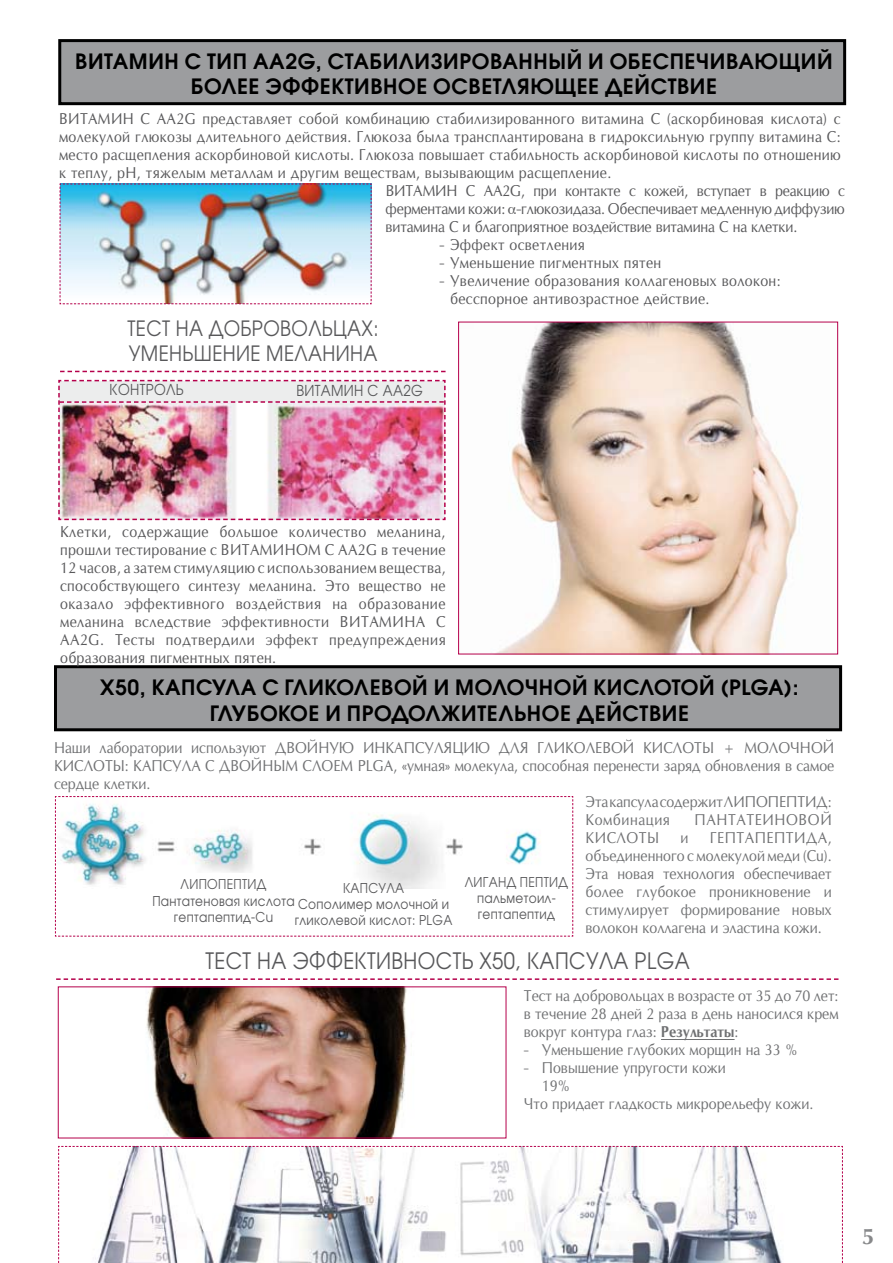
<style>
.page{position:relative;width:893px;height:1263px;background:#fff}
.page>*{position:absolute;margin:0;border:0;box-sizing:border-box;transform-origin:0 0}
.t1{font:22.5px "Avant Garde Gothic Bk ITC";letter-spacing:.02em;color:#58585a;scale:.9 1}
.t2{font:700 22.5px "Optima";color:#87888a}
.t3{font:21px "Avant Garde Gothic Dm ITC";letter-spacing:.03em;color:#000}
.t4{font:21px/25.2px "Avant Garde Gothic Bk ITC";letter-spacing:.02em;color:#58585a;scale:.9 1}
.t5{font:15px/18px "Opium New";letter-spacing:.025em;color:#58585a;text-align:justify;scale:.9 1}
.t6{font:15px/18px "Opium New";color:#707173;text-align:justify;scale:.9 1}
.t7{font:15px "Avant Garde Gothic Bk ITC";letter-spacing:.025em;color:#58585a;scale:.9 1}
.t8{font:15px "Opium New";letter-spacing:.04em;color:#707173;scale:.9 1}
.t9{font:15px "Opium New";letter-spacing:.035em;color:#707173;scale:.9 1}
.t10{font:13.5px/16.2px "Avant Garde Gothic Bk ITC";letter-spacing:.025em;color:#58585a;text-align:center;scale:.9 1}
.s1{font-weight:700}
</style>
<div class="page">
<div style="left:56px;top:667px;width:785px;height:63px;background:#9c9d9f"></div>
<div style="left:54px;top:665px;width:788px;height:66px;border:3px solid #000"></div>
<svg style="left:56px;top:978px;width:782px;height:2px"></svg>
<svg style="left:60px;top:371px;width:386px;height:1px"></svg>
<img style="left:59px;top:183px;width:313px;height:122px">
<div style="left:60px;top:41px;width:785px;height:63px;background:#9c9d9f"></div>
<div style="left:58px;top:39px;width:788px;height:66px;border:3px solid #000"></div>
<img style="left:58px;top:380px;width:388px;height:140px">
<svg style="left:58px;top:1146px;width:785px;height:117px"></svg>
<svg style="left:55px;top:796px;width:518px;height:141px"></svg>
<img style="left:146px;top:989px;width:266px;height:147px">
<img style="left:498px;top:324px;width:305px;height:328px">
<div style="left:458px;top:322px;width:380px;height:332px;border:1px solid #b5004b"></div>
<hr style="left:661px;top:1039px;width:74px;height:1px;background:#707173">
<h2 class="t3" style="left:75px;top:48px;width:14px">ВИТА</h2>
<h2 class="t3" style="left:129px;top:48px;width:214px">МИН C тип AA2G, СТА</h2>
<h2 class="t3" style="left:369px;top:48px;width:30px">БИЛИЗИРОВАННЫЙ</h2>
<h2 class="t3" style="left:588px;top:48px;width:137px">И ОБЕСПЕЧИВА</h2>
<h2 class="t3" style="left:755px;top:48px;width:62px">ЮЩИЙ</h2>
<h2 class="t3" style="left:191px;top:73px;width:28px">БОЛЕЕ</h2>
<h2 class="t3" style="left:265px;top:73px;width:33px">ЭФФЕКТИВНОЕ</h2>
<h2 class="t3" style="left:433px;top:73px;width:15px">ОСВЕТЛ</h2>
<h2 class="t3" style="left:517px;top:73px;width:103px">ЯЮЩЕЕ ДЕЙСТВИЕ</h2>
<p class="t5" style="left:59px;top:110px;width:870px">ВИТАМИН C AA2G представляет собой комбинацию стабилизированного витамина С (аскорбиновая кислота) с молекулой глюкозы длительного действия. Глюкоза была трансплантирована в гидроксильную группу витамина С: место расщепления аскорбиновой кислоты. Глюкоза повышает стабильность аскорбиновой кислоты по отношению к теплу, pH, тяжелым металлам и другим веществам, вызывающим расщепление.</p>
<h2 class="t4" style="left:127px;top:315px;width:281px">ТЕСТ НА ДОБРОВОЛЬЦАХ:<br>Умень</h2>
<h2 class="t4" style="left:194px;top:340px;width:35px">шение</h2>
<h2 class="t4" style="left:266px;top:340px;width:17px">меланина</h2>
<p class="t5" style="left:386px;top:181px;width:512px">ВИТАМИН C AA2G, при контакте с кожей, вступает в реакцию с ферментами кожи: -глюкозидаза. Обеспечивает медленную диффузию витамина С и благоприятное воздействие витамина С на клетки.</p>
<p class="t5" style="left:440px;top:235px;width:163px">- Эффект осветления</p>
<p class="t5" style="left:440px;top:253px;width:248px">- Уменьшение пигментных пятен</p>
<p class="t5" style="left:450px;top:271px;width:369px;text-indent:-11px">- Увеличение образования коллагеновых волокон: бесспорное антивозрастное действие.</p>
<p class="t7" style="left:110px;top:380px;width:84px">КОНТРОЛЬ</p>
<p class="t7" style="left:296px;top:381px;width:12px">витамин</p>
<p class="t7" style="left:368px;top:381px;width:63px">C AA2G</p>
<p class="t5" style="left:60px;top:522px;width:430px">Клетки, содержащие большое количество меланина, прошли тестирование с ВИТАМИНОМ C AA2G в течение 12 часов, а затем стимуляцию с использованием вещества, способствующего синтезу меланина. Это вещество не оказало эффективного воздействия на образование меланина вследствие эффективности ВИТАМИНА C AA2G. Тесты подтвердили эффект предупреждения образования пигментных пятен.</p>
<h2 class="t3" style="left:100px;top:674px;width:112px">X50, КАПСУЛА</h2>
<h2 class="t3" style="left:262px;top:674px;width:38px">С ГЛИКОЛЕВОЙ</h2>
<h2 class="t3" style="left:434px;top:674px;width:59px">И МОЛО</h2>
<h2 class="t3" style="left:525px;top:674px;width:30px">ЧНОЙ</h2>
<h2 class="t3" style="left:593px;top:674px;width:16px">КИСЛОТОЙ</h2>
<h2 class="t3" style="left:721px;top:674px;width:80px">(PLGA):</h2>
<h2 class="t3" style="left:210px;top:699px;width:66px">ГЛУБОКОЕ</h2>
<h2 class="t3" style="left:325px;top:699px;width:53px">И ПРОДОЛЖИТЕЛЬНОЕ</h2>
<h2 class="t3" style="left:577px;top:699px;width:15px">ДЕЙСТВИЕ</h2>
<p class="t6" style="left:54px;top:739px;width:868px">Наши лаборатории используют ДВОЙНУЮ ИНКАПСУЛЯЦИЮ ДЛЯ ГЛИКОЛЕВОЙ КИСЛОТЫ + МОЛОЧНОЙ КИСЛОТЫ: КАПСУЛА С ДВОЙНЫМ СЛОЕМ PLGA, «умная» молекула, способная перенести заряд обновления в самое сердце клетки.</p>
<p class="t10" style="left:152px;top:876px;width:160px">ЛИПОПЕПТИД<br>Пантатеновая кислота гептапептид-Cu</p>
<p class="t10" style="left:295px;top:879px;width:177px">КАПСУЛА<br>Сополимер молочной и гликолевой кислот: PLGA</p>
<p class="t10" style="left:465px;top:874px;width:38px">Лиганд</p>
<p class="t10" style="left:477px;top:874px;width:89px;text-align:left;text-indent:43px">пептид пальметоил&shy;гептапептид</p>
<p class="t6" style="left:585px;top:792px;width:275px">ЭтакапсуласодержитЛИПОПЕПТИД:<br>Комбинация</p>
<p class="t8" style="left:695px;top:810px;width:154px">ПАНТАТЕИНОВОЙ</p>
<p class="t9" style="left:586px;top:828px;width:83px">КИСЛОТЫ</p>
<p class="t6" style="left:680px;top:828px;width:10px">и</p>
<p class="t6" style="left:585px;top:828px;width:275px;text-indent:124px">ГЕПТАПЕПТИДА, объединенного с молекулой меди (Cu).<br>Эта новая технология обеспечивает более глубокое проникновение и стимулирует формирование новых волокон коллагена и эластина кожи.</p>
<h1 class="t1" style="left:205px;top:947px;width:540px">ТЕСТ НА ЭФФЕКТИВНОСТЬ X50, КАПСУЛА PLGA</h1>
<p class="t6" style="left:524px;top:986px;width:351px">Тест на добровольцах в возрасте от 35 до 70 лет: в течение 28 дней 2 раза в день наносился крем вокруг контура глаз: <span class="s1">Результаты</span>:</p>
<p class="t6" style="left:524px;top:1040px;width:306px">- Уменьшение глубоких морщин на 33 %</p>
<p class="t6" style="left:524px;top:1058px;width:226px">- Повышение упругости кожи</p>
<p class="t6" style="left:542px;top:1076px;width:33px">19%</p>
<p class="t6" style="left:524px;top:1094px;width:323px">Что придает гладкость микрорельефу кожи.</p>
<h1 class="t2" style="left:862px;top:1223px;width:14px">5</h1>
</div>
